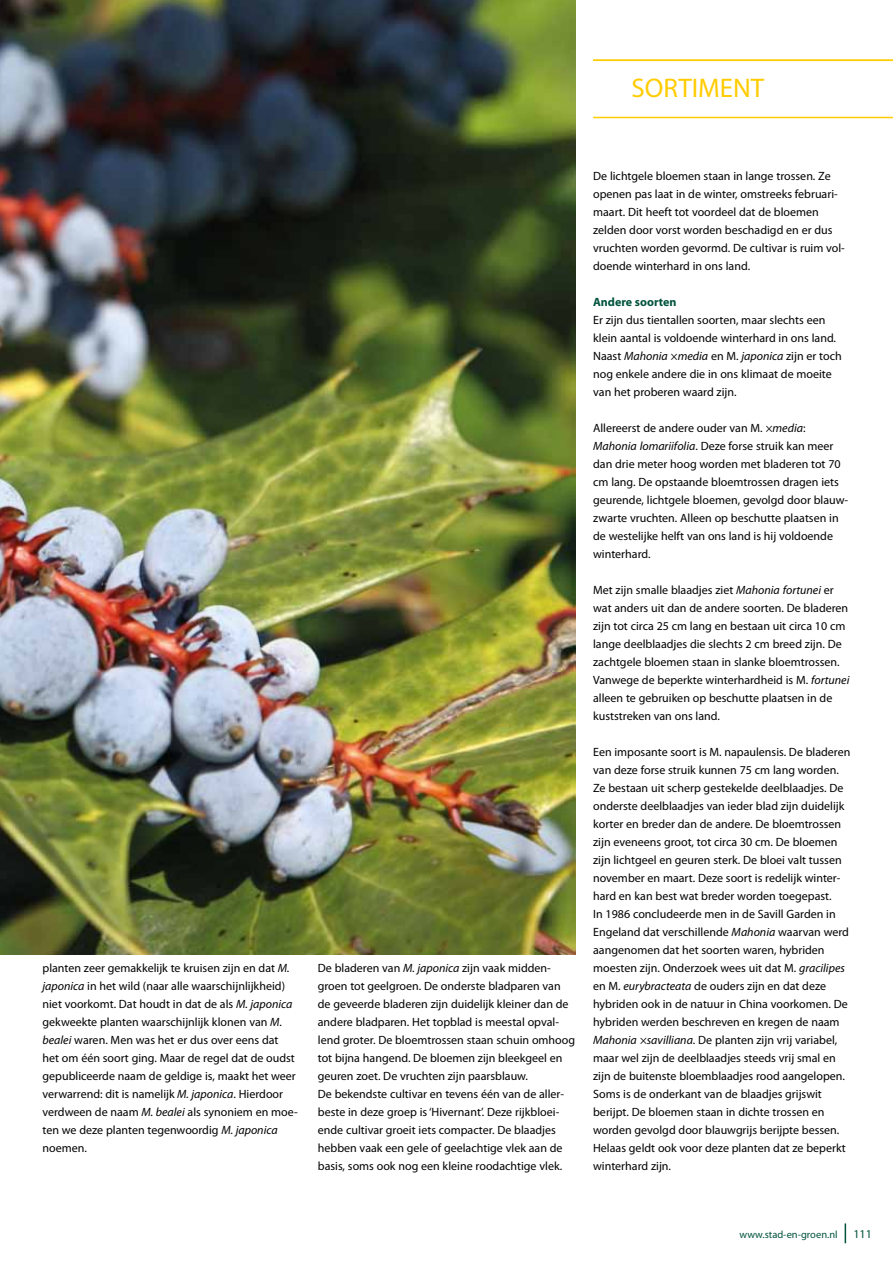
<style>
.page{position:relative;width:893px;height:1263px;background:#fff}
.page>*{position:absolute;margin:0;border:0;box-sizing:border-box;transform-origin:0 0}
.t1{font:27px "Myriad Pro";color:#fc0}
.t2{font:12px/18px "Myriad Pro";color:#000}
.t3{font:700 12px "Myriad Pro";color:#00533d}
.t4{font:12px "Myriad Pro";color:#00533d}
.t5{font:10.5px "Myriad Pro";color:#00533d}
.s1{font-style:italic}
</style>
<div class="page">
<svg style="left:845px;top:1223px;width:1px;height:20px"></svg>
<hr style="left:593px;top:117px;width:300px;height:1px;background:#fc0">
<hr style="left:593px;top:60px;width:300px;height:1px;background:#fc0">
<img style="left:0;top:0;width:575px;height:954px">
<h1 class="t1" style="left:632px;top:71px;width:134px">SORTIMENT</h1>
<p class="t2" style="left:43px;top:959px;width:257px">planten zeer gemakkelijk te kruisen zijn en dat <span class="s1">M. japonica</span> in het wild (naar alle waarschijnlijkheid) niet voorkomt. Dat houdt in dat de als <span class="s1">M. japonica </span>gekweekte planten waarschijnlijk klonen van <span class="s1">M. bealei</span> waren. Men was het er dus over eens dat het om één soort ging. Maar de regel dat de oudst gepubliceerde naam de geldige is, maakt het weer verwarrend: dit is namelijk <span class="s1">M. japonica</span>. Hierdoor verdween de naam <span class="s1">M. bealei</span> als synoniem en moe&shy;ten we deze planten tegenwoordig <span class="s1">M. japonica </span>noemen.</p>
<p class="t2" style="left:318px;top:959px;width:259px">De bladeren van <span class="s1">M. japonica</span> zijn vaak midden&shy;groen tot geelgroen. De onderste bladparen van de geveerde bladeren zijn duidelijk kleiner dan de andere bladparen. Het topblad is meestal opval&shy;lend groter. De bloemtrossen staan schuin omhoog tot bijna hangend. De bloemen zijn bleekgeel en geuren zoet. De vruchten zijn paarsblauw.<br>De bekendste cultivar en tevens één van de aller&shy;beste in deze groep is ‘Hivernant’. Deze rijkbloei&shy;ende cultivar groeit iets compacter. De blaadjes hebben vaak een gele of geelachtige vlek aan de basis, soms ook nog een kleine roodachtige vlek.</p>
<p class="t2" style="left:593px;top:167px;width:253px">De lichtgele bloemen staan in lange trossen. Ze openen pas laat in de winter, omstreeks februari&shy;maart. Dit heeft tot voordeel dat de bloemen zelden door vorst worden beschadigd en er dus vruchten worden gevormd. De cultivar is ruim vol&shy;doende winterhard in ons land.</p>
<p class="t3" style="left:593px;top:294px;width:85px">Andere soorten</p>
<p class="t2" style="left:593px;top:311px;width:250px">Er zijn dus tientallen soorten, maar slechts een klein aantal is voldoende winterhard in ons land.<br>Naast <span class="s1">Mahonia ×media</span> en M. <span class="s1">japonica</span> zijn er toch nog enkele andere die in ons klimaat de moeite van het proberen waard zijn.</p>
<p class="t2" style="left:593px;top:419px;width:257px">Allereerst de andere ouder van M. <span class="s1">×media</span>:<br><span class="s1">Mahonia lomariifolia</span>. Deze forse struik kan meer dan drie meter hoog worden met bladeren tot 70 cm lang. De opstaande bloemtrossen dragen iets geurende, lichtgele bloemen, gevolgd door blauw&shy;zwarte vruchten. Alleen op beschutte plaatsen in de westelijke helft van ons land is hij voldoende winterhard.</p>
<p class="t2" style="left:593px;top:581px;width:258px">Met zijn smalle blaadjes ziet <span class="s1">Mahonia fortunei</span> er wat anders uit dan de andere soorten. De bladeren zijn tot circa 25 cm lang en bestaan uit circa 10 cm lange deelblaadjes die slechts 2 cm breed zijn. De zachtgele bloemen staan in slanke bloemtrossen.<br>Vanwege de beperkte winterhardheid is M. <span class="s1">fortunei </span>alleen te gebruiken op beschutte plaatsen in de kuststreken van ons land.</p>
<p class="t2" style="left:593px;top:743px;width:259px">Een imposante soort is M. napaulensis. De bladeren van deze forse struik kunnen 75 cm lang worden.<br>Ze bestaan uit scherp gestekelde deelblaadjes. De onderste deelblaadjes van ieder blad zijn duidelijk korter en breder dan de andere. De bloemtrossen zijn eveneens groot, tot circa 30 cm. De bloemen zijn lichtgeel en geuren sterk. De bloei valt tussen november en maart. Deze soort is redelijk winter&shy;hard en kan best wat breder worden toegepast.<br>In 1986 concludeerde men in de Savill Garden in Engeland dat verschillende <span class="s1">Mahonia</span> waarvan werd aangenomen dat het soorten waren, hybriden moesten zijn. Onderzoek wees uit dat M. <span class="s1">gracilipes </span>en M. <span class="s1">eurybracteata</span> de ouders zijn en dat deze hybriden ook in de natuur in China voorkomen. De hybriden werden beschreven en kregen de naam <span class="s1">Mahonia ×savilliana</span>. De planten zijn vrij variabel, maar wel zijn de deelblaadjes steeds vrij smal en zijn de buitenste bloemblaadjes rood aangelopen.<br>Soms is de onderkant van de blaadjes grijswit berijpt. De bloemen staan in dichte trossen en worden gevolgd door blauwgrijs berijpte bessen.<br>Helaas geldt ook voor deze planten dat ze beperkt winterhard zijn.</p>
<p class="t5" style="left:739px;top:1228px;width:100px">www.stad-en-groen.nl</p>
<p class="t4" style="left:853px;top:1226px;width:20px">111</p>
</div>
